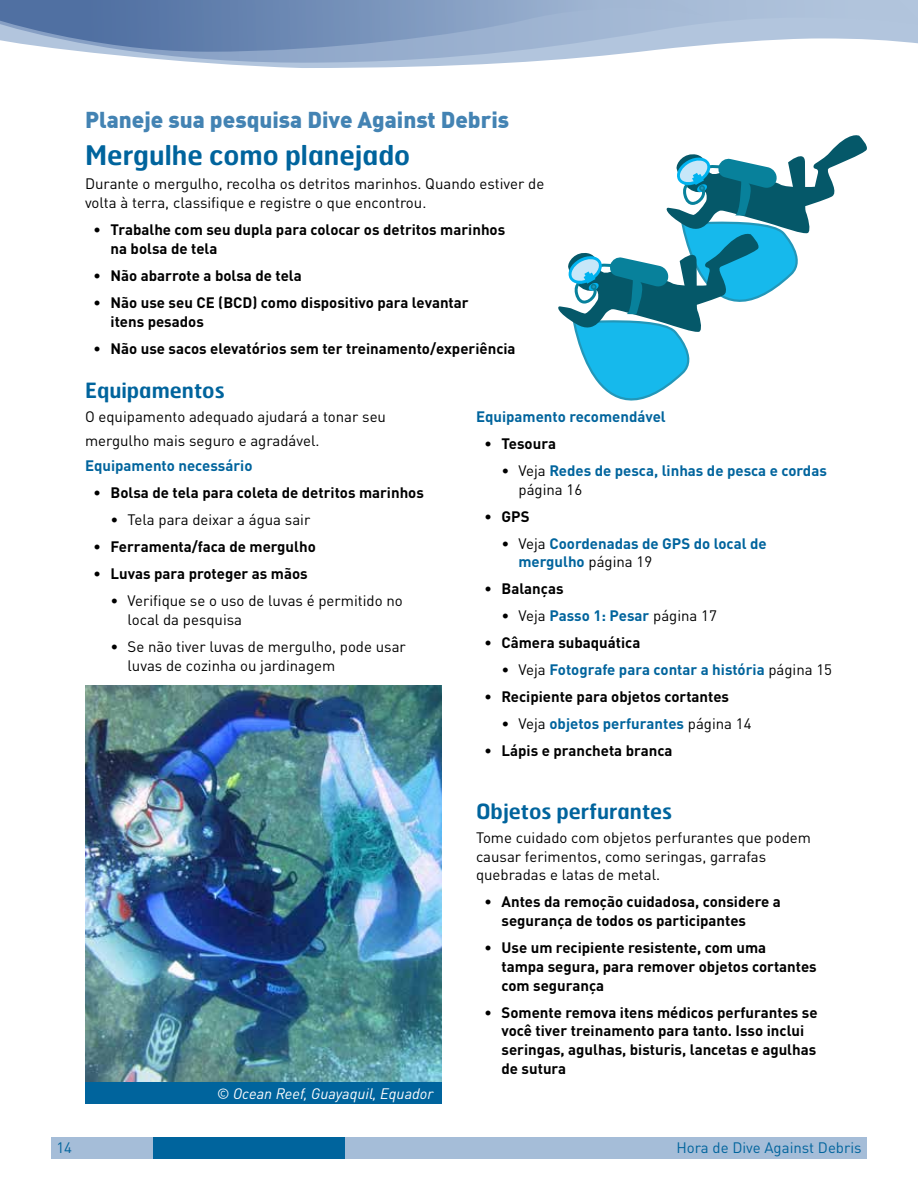
<style>
.page{position:relative;width:918px;height:1188px;background:#fff}
.page>*{position:absolute;margin:0;border:0;box-sizing:border-box;transform-origin:0 0}
.t1{font:600 27px "Hermes FB";color:#00649d}
.t2{font:900 22.5px "DIN Offc";color:#4383b3}
.t3{font:600 21px "Hermes FB";color:#00649d}
.t4{font:700 15px/18.8px "DINOT";color:#000}
.t5{font:15px/18.8px "DINOT";color:#000}
.t6{font:700 15px/18.8px "DINOT";color:#00649d}
.t7{font:italic 15px "DINOT";color:#fff}
.t8{font:15px "DINOT";color:#00649d}
.s1{font-weight:400;color:#000}
.s2{font-weight:700;color:#00649d}
</style>
<div class="page">
<div style="left:51px;top:1137px;width:816px;height:21px;background:#a5bdd8"></div>
<div style="left:153px;top:1137px;width:191px;height:21px;background:#00649d"></div>
<svg style="left:223px;top:64px;width:261px;height:4px"></svg>
<svg style="left:87px;top:0;width:831px;height:64px;fill:#b2c5dd"></svg>
<svg style="left:0;top:0;width:709px;height:52px;background:#829bc0"></svg>
<img style="left:85px;top:686px;width:357px;height:396px">
<div style="left:85px;top:1082px;width:357px;height:22px;background:#00649d"></div>
<svg style="left:558px;top:135px;width:309px;height:266px"></svg>
<h2 class="t2" style="left:85px;top:105px;width:426px">Planeje sua pesquisa Dive Against Debris</h2>
<h1 class="t1" style="left:85px;top:138px;width:327px">Mergulhe como planejado</h1>
<p class="t5" style="left:85px;top:174px;width:461px">Durante o mergulho, recolha os detritos marinhos. Quando estiver de volta à terra, classifique e registre o que encontrou.</p>
<p class="t4" style="left:111px;top:220px;width:396px;text-indent:-17px">• Trabalhe com seu dupla para colocar os detritos marinhos na bolsa de tela</p>
<p class="t4" style="left:94px;top:266px;width:210px">• Não abarrote a bolsa de tela</p>
<p class="t4" style="left:111px;top:293px;width:360px;text-indent:-17px">• Não use seu CE (BCD) como dispositivo para levantar itens pesados</p>
<p class="t4" style="left:94px;top:339px;width:424px">• Não use sacos elevatórios sem ter treinamento/experiência</p>
<h3 class="t3" style="left:85px;top:376px;width:141px">Equipamentos</h3>
<p class="t5" style="left:85px;top:404px;width:303px;line-height:24px">O equipamento adequado ajudará a tonar seu mergulho mais seguro e agradável.</p>
<p class="t6" style="left:85px;top:456px;width:169px">Equipamento necessário</p>
<p class="t4" style="left:94px;top:483px;width:332px">• Bolsa de tela para coleta de detritos marinhos</p>
<p class="t5" style="left:111px;top:510px;width:201px">• Tela para deixar a água sair</p>
<p class="t4" style="left:94px;top:537px;width:224px">• Ferramenta/faca de mergulho</p>
<p class="t4" style="left:94px;top:564px;width:216px">• Luvas para proteger as mãos</p>
<p class="t5" style="left:128px;top:591px;width:277px;text-indent:-17px">• Verifique se o uso de luvas é permitido no local da pesquisa</p>
<p class="t5" style="left:128px;top:637px;width:280px;text-indent:-17px">• Se não tiver luvas de mergulho, pode usar luvas de cozinha ou jardinagem</p>
<p class="t6" style="left:476px;top:407px;width:191px">Equipamento recomendável</p>
<p class="t4" style="left:485px;top:434px;width:73px">• Tesoura</p>
<p class="t6" style="left:519px;top:461px;width:310px;text-indent:-17px"><span class="s1">• Veja</span> Redes de pesca, linhas de pesca e cordas <span class="s1">página 16</span></p>
<p class="t4" style="left:485px;top:506px;width:47px">• GPS</p>
<p class="t6" style="left:519px;top:533px;width:250px;text-indent:-17px"><span class="s1">• Veja</span> Coordenadas de GPS do local de mergulho <span class="s1">página 19</span></p>
<p class="t4" style="left:485px;top:579px;width:81px">• Balanças</p>
<p class="t5" style="left:502px;top:606px;width:217px">• Veja <span class="s2">Passo 1: Pesar</span> página 17</p>
<p class="t4" style="left:485px;top:633px;width:157px">• Câmera subaquática</p>
<p class="t6" style="left:502px;top:660px;width:332px"><span class="s1">• Veja</span> Fotografe para contar a história <span class="s1">página 15</span></p>
<p class="t4" style="left:485px;top:687px;width:246px">• Recipiente para objetos cortantes</p>
<p class="t6" style="left:502px;top:714px;width:252px"><span class="s1">• Veja</span> objetos perfurantes <span class="s1">página 14</span></p>
<p class="t4" style="left:485px;top:741px;width:190px">• Lápis e prancheta branca</p>
<p class="t7" style="left:217px;top:1084px;width:218px">© Ocean Reef, Guayaquil, Equador</p>
<h3 class="t3" style="left:476px;top:798px;width:198px">Objetos perfurantes</h3>
<p class="t5" style="left:476px;top:828px;width:337px">Tome cuidado com objetos perfurantes que podem causar ferimentos, como seringas, garrafas quebradas e latas de metal.</p>
<p class="t4" style="left:502px;top:892px;width:281px;text-indent:-17px">• Antes da remoção cuidadosa, considere a segurança de todos os participantes</p>
<p class="t4" style="left:502px;top:938px;width:317px;text-indent:-17px">• Use um recipiente resistente, com uma<br>tampa segura, para remover objetos cortantes com segurança</p>
<p class="t4" style="left:502px;top:1002px;width:318px;text-indent:-17px">• Somente remova itens médicos perfurantes se você tiver treinamento para tanto. Isso inclui seringas, agulhas, bisturis, lancetas e agulhas de sutura</p>
<p class="t8" style="left:56px;top:1139px;width:17px">14</p>
<p class="t8" style="left:676px;top:1139px;width:187px">Hora de Dive Against Debris</p>
</div>
